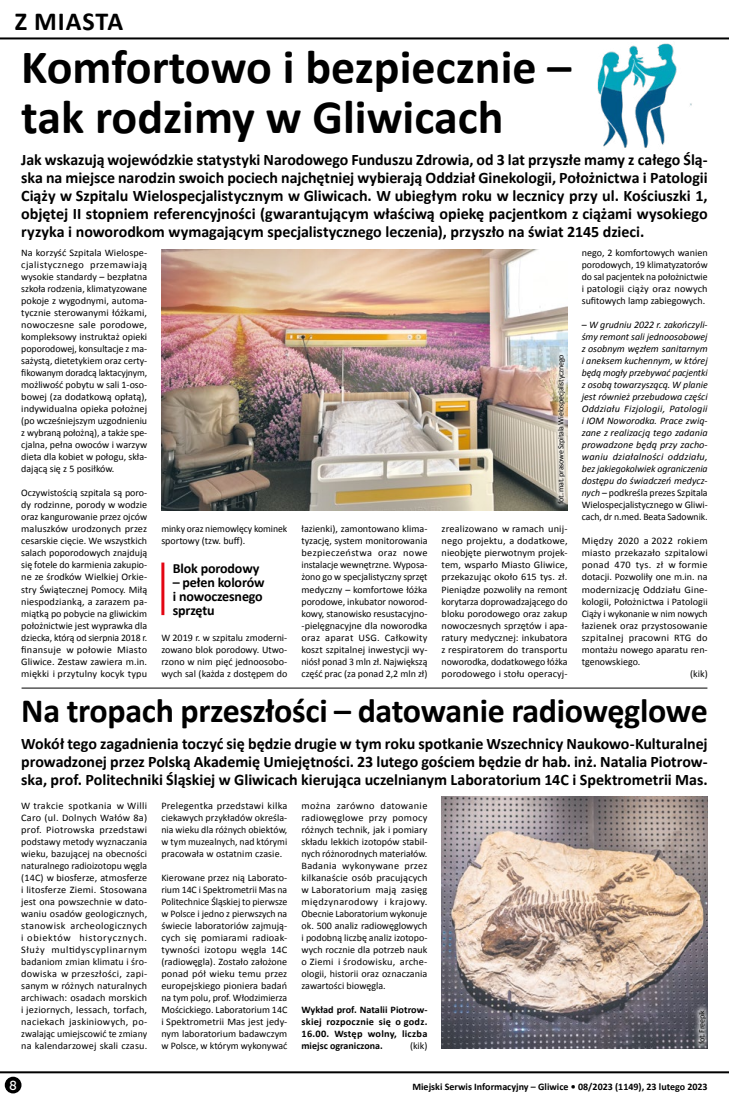
<style>
.page{position:relative;width:729px;height:1098px;background:#fff}
.page>*{position:absolute;margin:0;border:0;box-sizing:border-box;transform-origin:0 0}
.t1{font:700 48px/50px "Calibri";color:#000}
.t2{font:700 34px "Calibri";letter-spacing:-.01em;color:#000}
.t3{font:700 26px "Calibri";letter-spacing:.04em;color:#000}
.t4{font:700 16px/18px "Calibri";letter-spacing:-.005em;color:#000;text-align:justify}
.t5{font:700 14px/14px "Calibri";letter-spacing:-.01em;color:#000}
.t6{font:13px "Museo Sans 500";color:#fff}
.t7{font:10px/12px "Calibri";color:#000;text-align:justify}
.t8{font:italic 10px/12px "Calibri";letter-spacing:-.005em;color:#000;text-align:justify}
.t9{font:700 10px/12px "Calibri";color:#000;text-align:justify}
.t10{font:10px "Calibri";letter-spacing:.025em;color:#000}
.t11{font:10px "Calibri";letter-spacing:.02em;color:#000}
.t12{font:8px "Calibri";letter-spacing:-.03em;color:#000}
.s1{font-style:normal}
</style>
<div class="page">
<hr style="left:0;top:1070px;width:729px;height:2px;background:#000">
<div style="left:5px;top:1076px;width:16px;height:16px;background:#000;border-radius:50%"></div>
<hr style="left:0;top:37px;width:729px;height:2px;background:#000">
<img style="left:161px;top:249px;width:406px;height:261px">
<hr style="left:161px;top:562px;width:3px;height:53px;background:#e30613">
<img style="left:567px;top:37px;width:140px;height:111px">
<hr style="left:22px;top:687px;width:685px;height:1px;background:#000">
<img style="left:441px;top:796px;width:266px;height:252px">
<div style="left:552px;top:348px;width:18px;height:161px;background:#fff;opacity:.75"></div>
<div style="left:693px;top:1003px;width:18px;height:46px;background:#fff;opacity:.75"></div>
<h3 class="t3" style="left:15px;top:5px;width:110px">Z MIASTA</h3>
<h1 class="t1" style="left:21px;top:42px;width:551px">Komfortowo i bezpiecznie – tak rodzimy w Gliwicach</h1>
<p class="t4" style="left:21px;top:150px;width:687px">Jak wskazują wojewódzkie statystyki Narodowego Funduszu Zdrowia, od 3 lat przyszłe mamy z całego Ślą&shy;ska na miejsce narodzin swoich pociech najchętniej wybierają Oddział Ginekologii, Położnictwa i Patologii Ciąży w Szpitalu Wielospecjalistycznym w Gliwicach. W ubiegłym roku w lecznicy przy ul. Kościuszki 1, objętej II stopniem referencyjności (gwarantującym właściwą opiekę pacjentkom z ciążami wysokiego ryzyka i noworodkom wymagającym specjalistycznego leczenia), przyszło na świat 2145 dzieci.</p>
<p class="t7" style="left:21px;top:247px;width:127px">Na korzyść Szpitala Wielospe&shy;cjalistycznego przemawiają wysokie standardy – bezpłatna szkoła rodzenia, klimatyzowane pokoje z wygodnymi, automa&shy;tycznie sterowanymi łóżkami, nowoczesne sale porodowe, kompleksowy instruktaż opieki poporodowej, konsultacje z ma&shy;sażystą, dietetykiem oraz certy&shy;fikowanym doradcą laktacyjnym, możliwość pobytu w sali 1-oso&shy;bowej (za dodatkową opłatą), indywidualna opieka położnej (po wcześniejszym uzgodnieniu z wybraną położną), a także spe&shy;cjalna, pełna owoców i warzyw dieta dla kobiet w połogu, skła&shy;dającą się z 5 posiłków.</p>
<p class="t7" style="left:21px;top:487px;width:127px">Oczywistością szpitala są poro&shy;dy rodzinne, porody w wodzie oraz kangurowanie przez ojców maluszków urodzonych przez cesarskie cięcie. We wszystkich salach poporodowych znajdują się fotele do karmienia zakupio&shy;ne ze środków Wielkiej Orkie&shy;stry Świątecznej Pomocy. Miłą niespodzianką, a zarazem pa&shy;miątką po pobycie na gliwickim położnictwie jest wyprawka dla dziecka, którą od sierpnia 2018 r. finansuje w połowie Miasto Gliwice. Zestaw zawiera m.in. miękki i przytulny kocyk typu</p>
<p class="t7" style="left:581px;top:247px;width:127px">nego, 2 komfortowych wanien porodowych, 19 klimatyzatorów do sal pacjentek na położnictwie i patologii ciąży oraz nowych sufitowych lamp zabiegowych.</p>
<p class="t8" style="left:581px;top:318px;width:127px"><span class="s1">–</span> W grudniu 2022 r. zakończyli&shy;śmy remont sali jednoosobowej z osobnym węzłem sanitarnym i aneksem kuchennym, w której będą mogły przebywać pacjentki z osobą towarzyszącą. W planie jest również przebudowa części Oddziału Fizjologii, Patologii i IOM Noworodka. Prace zwią&shy;zane z realizacją tego zadania prowadzone będą przy zacho&shy;waniu działalności oddziału, bez jakiegokolwiek ograniczenia dostępu do świadczeń medycz&shy;nych <span class="s1">– podkreśla prezes Szpitala Wielospecjalistycznego w Gliwi&shy;cach, dr n.med. Beata Sadownik.</span></p>
<p class="t11" style="left:581px;top:534px;width:127px">Między 2020 a 2022 rokiem</p>
<p class="t7" style="left:581px;top:547px;width:127px">miasto przekazało szpitalowi</p>
<p class="t10" style="left:581px;top:558px;width:127px">ponad 470 tys. zł w formie</p>
<p class="t7" style="left:581px;top:571px;width:127px">dotacji. Pozwoliły one m.in. na</p>
<p class="t7" style="left:581px;top:583px;width:127px">modernizację Oddziału Gine-</p>
<p class="t7" style="left:581px;top:595px;width:127px">kologii, Położnictwa i Patologii</p>
<p class="t7" style="left:581px;top:607px;width:127px">Ciąży i wykonanie w nim nowych</p>
<p class="t7" style="left:581px;top:619px;width:127px">łazienek oraz przystosowanie</p>
<p class="t10" style="left:581px;top:630px;width:127px">szpitalnej pracowni RTG do</p>
<p class="t7" style="left:581px;top:643px;width:127px">montażu nowego aparatu ren-</p>
<p class="t7" style="left:581px;top:655px;width:60px">tgenowskiego.</p>
<p class="t7" style="left:690px;top:667px;width:19px">(kik)</p>
<p class="t12" style="left:555px;top:503px;width:151px;rotate:-90deg">fot. mat. prasowe Szpitala Wielospecjalistycznego</p>
<p class="t7" style="left:301px;top:523px;width:127px">łazienki), zamontowano klima&shy;tyzację, system monitorowania bezpieczeństwa oraz nowe instalacje wewnętrzne. Wyposa&shy;żono go w specjalistyczny sprzęt medyczny – komfortowe łóżka porodowe, inkubator noworod&shy;kowy, stanowisko resustacyjno--pielęgnacyjne dla noworodka oraz aparat USG. Całkowity koszt szpitalnej inwestycji wy&shy;niósł ponad 3 mln zł. Największą część prac (za ponad 2,2 mln zł)</p>
<p class="t7" style="left:441px;top:523px;width:127px">zrealizowano w ramach unij&shy;nego projektu, a dodatkowe, nieobjęte pierwotnym projek&shy;tem, wsparło Miasto Gliwice, przekazując około 615 tys. zł.<br>Pieniądze pozwoliły na remont korytarza doprowadzającego do bloku porodowego oraz zakup nowoczesnych sprzętów i apa&shy;ratury medycznej: inkubatora z respiratorem do transportu noworodka, dodatkowego łóżka porodowego i stołu operacyj-</p>
<p class="t7" style="left:161px;top:523px;width:127px">minky oraz niemowlęcy kominek sportowy (tzw. buff).</p>
<h3 class="t5" style="left:173px;top:560px;width:88px">Blok porodowy</h3>
<h3 class="t5" style="left:173px;top:574px;width:93px">– pełen kolorów i nowoczesnego sprzętu</h3>
<p class="t7" style="left:161px;top:631px;width:127px">W 2019 r. w szpitalu zmoderni&shy;zowano blok porodowy. Utwo&shy;rzono w nim pięć jednoosobo&shy;wych sal (każda z dostępem do</p>
<h2 class="t2" style="left:21px;top:688px;width:688px">Na tropach przeszłości – datowanie radiowęglowe</h2>
<p class="t4" style="left:21px;top:734px;width:687px">Wokół tego zagadnienia toczyć się będzie drugie w tym roku spotkanie Wszechnicy Naukowo-Kulturalnej prowadzonej przez Polską Akademię Umiejętności. 23 lutego gościem będzie dr hab. inż. Natalia Piotrow&shy;ska, prof. Politechniki Śląskiej w Gliwicach kierująca uczelnianym Laboratorium 14C i Spektrometrii Mas.</p>
<p class="t7" style="left:21px;top:799px;width:127px">W trakcie spotkania w Willi Caro (ul. Dolnych Wałów 8a) prof. Piotrowska przedstawi podstawy metody wyznaczania wieku, bazującej na obecności naturalnego radioizotopu węgla (14C) w biosferze, atmosferze i litosferze Ziemi. Stosowana jest ona powszechnie w dato&shy;waniu osadów geologicznych, stanowisk archeologicznych i obiektów historycznych.<br>Służy multidyscyplinarnym badaniom zmian klimatu i śro&shy;dowiska w przeszłości, zapi&shy;sanym w różnych naturalnych archiwach: osadach morskich i jeziornych, lessach, torfach, naciekach jaskiniowych, po&shy;zwalając umiejscowić te zmiany na kalendarzowej skali czasu.</p>
<p class="t7" style="left:161px;top:799px;width:127px">Prelegentka przedstawi kilka ciekawych przykładów określa&shy;nia wieku dla różnych obiektów, w tym muzealnych, nad którymi pracowała w ostatnim czasie.</p>
<p class="t7" style="left:301px;top:799px;width:127px">można zarówno datowanie radiowęglowe przy pomocy różnych technik, jak i pomiary składu lekkich izotopów stabil&shy;nych różnorodnych materiałów.<br>Badania wykonywane przez kilkanaście osób pracujących w Laboratorium mają zasięg międzynarodowy i krajowy.<br>Obecnie Laboratorium wykonuje ok. 500 analiz radiowęglowych i podobną liczbę analiz izotopo&shy;wych rocznie dla potrzeb nauk o Ziemi i środowisku, arche&shy;ologii, historii oraz oznaczania zawartości biowęgla.</p>
<p class="t9" style="left:301px;top:1003px;width:127px">Wykład prof. Natalii Piotrow&shy;skiej rozpocznie się o godz.<br>16.00. Wstęp wolny, liczba miejsc ograniczona.</p>
<p class="t7" style="left:161px;top:871px;width:127px">Kierowane przez nią Laborato&shy;rium 14C i Spektrometrii Mas na Politechnice Śląskiej to pierwsze w Polsce i jedno z pierwszych na świecie laboratoriów zajmują&shy;cych się pomiarami radioak&shy;tywności izotopu węgla 14C (radiowęgla). Zostało założone ponad pół wieku temu przez europejskiego pioniera badań na tym polu, prof. Włodzimierza Mościckiego. Laboratorium 14C i Spektrometrii Mas jest jedy&shy;nym laboratorium badawczym w Polsce, w którym wykonywać</p>
<p class="t12" style="left:696px;top:1043px;width:36px;rotate:-90deg">fot. Freepik</p>
<p class="t7" style="left:410px;top:1039px;width:19px">(kik)</p>
<h3 class="t6" style="left:9px;top:1077px;width:9px">8</h3>
<p class="t9" style="left:412px;top:1079px;width:297px">Miejski Serwis Informacyjny – Gliwice • 08/2023 (1149), 23 lutego 2023</p>
</div>
